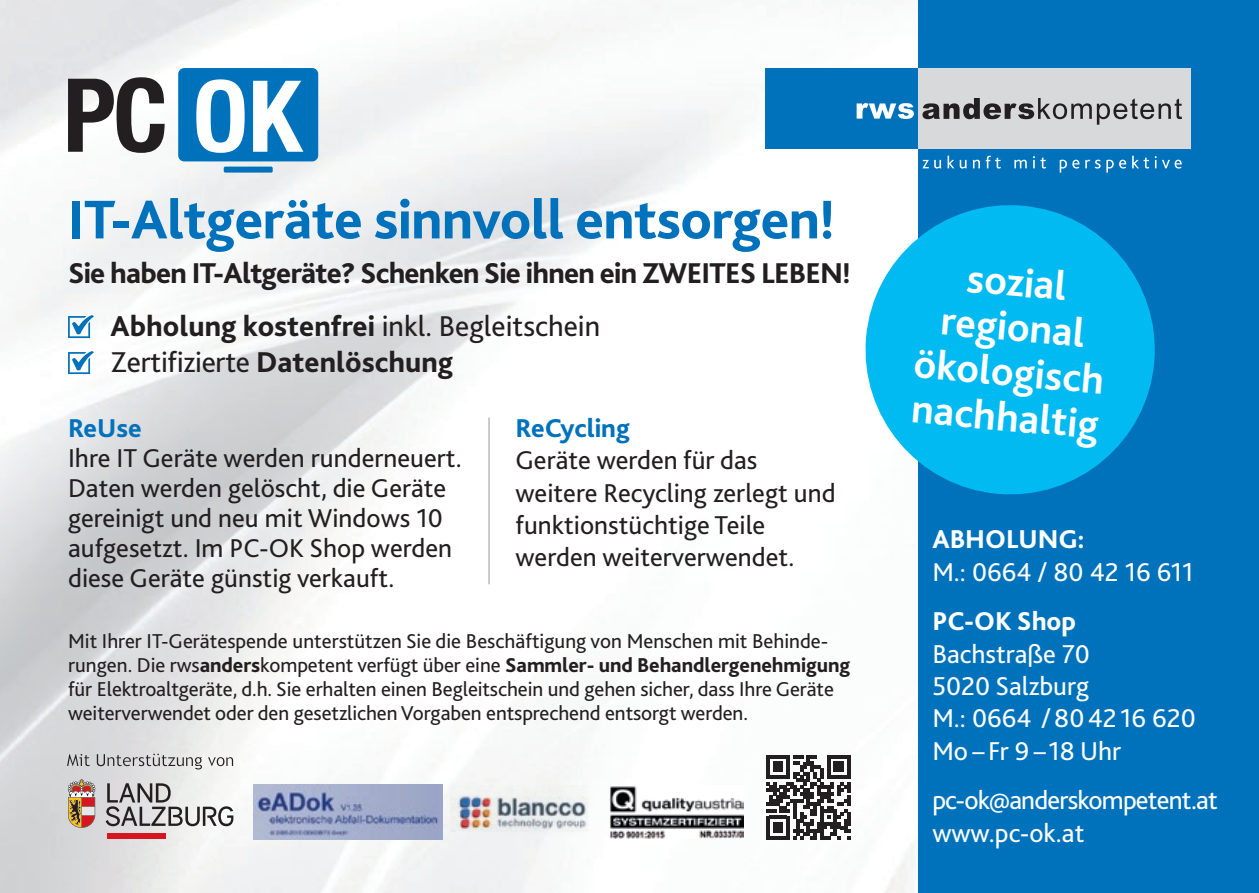
<style>
.page{position:relative;width:1259px;height:893px;background:#fff}
.page>*{position:absolute;margin:0;border:0;box-sizing:border-box;transform-origin:0 0}
.t1{font:800 57px "Bliss 2";letter-spacing:-.01em;color:#0072bc}
.t2{font:700 42px/45px "Bliss 2";color:#fff;text-align:center}
.t3{font:800 30px/53.1px "Bliss 2";letter-spacing:-.025em;color:#231f20}
.t4{font:30px "Bliss 2";letter-spacing:-.01em;color:#231f20}
.t5{font:27px/30px "Bliss 2";color:#231f20}
.t6{font:27px/32.4px "Bliss 2";color:#fff}
.t7{font:27px/32.4px "Bliss 2";letter-spacing:-.03em;color:#fff}
.t8{font:800 27px "Bliss 2";color:#fff}
.t9{font:800 27px "Bliss 2";color:#0072bc}
.t10{font:21px/24px "Bliss 2";letter-spacing:-.005em;color:#231f20}
.s1{font-weight:400}
.s2{font-weight:800}
</style>
<div class="page">
<img style="left:0;top:0;width:918px;height:893px">
<div style="left:918px;top:0;width:341px;height:893px;background:#0072bc"></div>
<svg style="left:68px;top:315px;width:26px;height:23px"></svg>
<svg style="left:68px;top:351px;width:26px;height:23px"></svg>
<svg style="left:922px;top:160px;width:19px;height:9px"></svg>
<svg style="left:947px;top:156px;width:19px;height:13px"></svg>
<svg style="left:973px;top:156px;width:28px;height:13px"></svg>
<svg style="left:1014px;top:160px;width:12px;height:8px"></svg>
<svg style="left:1033px;top:156px;width:13px;height:13px"></svg>
<svg style="left:1059px;top:160px;width:20px;height:13px"></svg>
<svg style="left:1085px;top:160px;width:15px;height:9px"></svg>
<svg style="left:1106px;top:160px;width:7px;height:13px"></svg>
<svg style="left:1119px;top:160px;width:7px;height:9px"></svg>
<svg style="left:1132px;top:156px;width:24px;height:13px"></svg>
<svg style="left:1162px;top:160px;width:19px;height:9px"></svg>
<div style="left:765px;top:68px;width:154px;height:80px;background:#0072bc"></div>
<svg style="left:856px;top:103px;width:58px;height:16px"></svg>
<div style="left:918px;top:68px;width:273px;height:80px;background:#d8d9db"></div>
<svg style="left:922px;top:98px;width:260px;height:27px"></svg>
<svg style="left:859px;top:199px;width:296px;height:302px;fill:#00baf1"></svg>
<svg style="left:766px;top:755px;width:84px;height:84px"></svg>
<img style="left:451px;top:786px;width:144px;height:52px">
<img style="left:254px;top:784px;width:188px;height:55px">
<svg style="left:68px;top:77px;width:97px;height:76px"></svg>
<div style="left:224px;top:167px;width:49px;height:6px;background:#0072bc;border-radius:2px"></div>
<div style="left:178px;top:68px;width:140px;height:93px;background:#0072bc;border-radius:6px"></div>
<svg style="left:196px;top:79px;width:107px;height:74px"></svg>
<hr style="left:488px;top:418px;width:1px;height:166px;background:#939598">
<img style="left:609px;top:785px;width:135px;height:53px">
<svg style="left:68px;top:779px;width:27px;height:49px"></svg>
<div style="left:107px;top:833px;width:58px;height:5px;background:#d7171f"></div>
<svg style="left:106px;top:783px;width:127px;height:43px"></svg>
<svg style="left:67px;top:754px;width:166px;height:15px"></svg>
<h1 class="t1" style="left:68px;top:184px;width:768px">IT-Altgeräte sinnvoll entsorgen!</h1>
<h3 class="t3" style="left:111px;top:246px;width:741px;text-indent:-43px">Sie haben IT-Altgeräte? Schenken Sie ihnen ein ZWEITES LEBEN!<br>Abholung kostenfrei <span class="s1">inkl. Begleitschein</span></h3>
<h3 class="t4" style="left:111px;top:343px;width:344px">Zertifizierte <span class="s2">Datenlöschung</span></h3>
<p class="t9" style="left:68px;top:411px;width:75px">ReUse</p>
<p class="t5" style="left:68px;top:442px;width:395px">Ihre IT Geräte werden runderneuert.<br>Daten werden gelöscht, die Geräte gereinigt und neu mit Windows 10 aufgesetzt. Im PC-OK Shop werden diese Geräte günstig verkauft.</p>
<p class="t9" style="left:515px;top:411px;width:116px">ReCycling</p>
<p class="t5" style="left:515px;top:443px;width:322px;line-height:32.4px">Geräte werden für das weitere Recycling zerlegt und funktionstüchtige Teile werden weiterverwendet.</p>
<p class="t10" style="left:68px;top:629px;width:784px">Mit Ihrer IT-Gerätespende unterstützen Sie die Beschäftigung von Menschen mit Behinde&shy;rungen. Die rws<span class="s2">anders</span>kompetent verfügt über eine <span class="s2">Sammler- und Behandlergenehmigung </span>für Elektroaltgeräte, d.h. Sie erhalten einen Begleitschein und gehen sicher, dass Ihre Geräte weiterverwendet oder den gesetzlichen Vorgaben entsprechend entsorgt werden.</p>
<h2 class="t2" style="left:924px;top:250px;width:192px;rotate:5deg">sozial regional ökologisch nachhaltig</h2>
<p class="t8" style="left:932px;top:523px;width:154px">ABHOLUNG:</p>
<p class="t6" style="left:932px;top:555px;width:263px">M.: 0664 / 80 42 16 611</p>
<p class="t8" style="left:932px;top:604px;width:145px">PC-OK Shop</p>
<p class="t6" style="left:932px;top:637px;width:265px">Bachstraße 70<br>5020 Salzburg<br>M.: 0664 /804216 620<br>Mo – Fr 9 –18 Uhr</p>
<p class="t7" style="left:932px;top:783px;width:287px">pc-ok@anderskompetent.at www.pc-ok.at</p>
</div>
